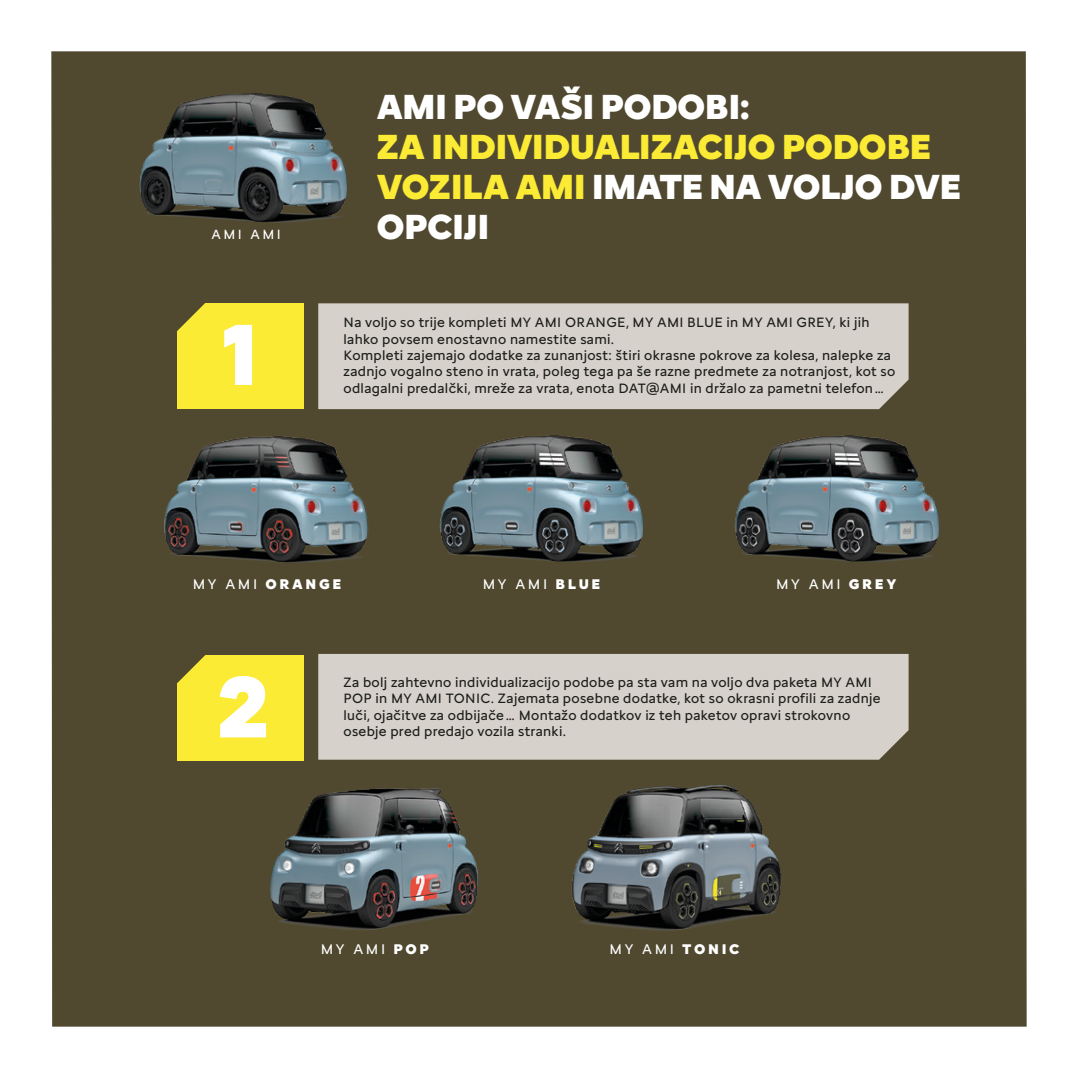
<style>
.page{position:relative;width:1078px;height:1078px;background:#fff}
.page>*{position:absolute;margin:0;border:0;box-sizing:border-box;transform-origin:0 0}
.t1{font:900 89.6px "Citroen Type";color:#fff}
.t2{font:900 36px/39.8px "Citroen Type";letter-spacing:-.02em;color:#fff}
.t3{font:14.4px "Citroen Type";letter-spacing:.18em;color:#fff}
.t4{font:900 14.4px "Citroen Type";letter-spacing:.18em;color:#fff}
.t5{font:14px/16.2px "Citroen Type";letter-spacing:.02em;color:#1d1d1b}
.t6{font:13.8px "Citroen Type";letter-spacing:.18em;color:#fff}
.s1{color:#fceb35}
.s2{font-weight:400}
.s3{font-weight:900}
</style>
<div class="page">
<div style="left:51px;top:51px;width:975px;height:975px;background:#504930"></div>
<img style="left:151px;top:776px;width:389px;height:191px">
<div style="left:502px;top:761px;width:13px;height:173px;background:#504930"></div>
<img style="left:515px;top:761px;width:384px;height:173px">
<img style="left:100px;top:67px;width:268px;height:182px">
<img style="left:699px;top:409px;width:260px;height:177px">
<img style="left:128px;top:408px;width:263px;height:179px">
<img style="left:404px;top:409px;width:260px;height:177px">
<div style="left:178px;top:303px;width:126px;height:105px;background:#fceb35"></div>
<div style="left:178px;top:655px;width:126px;height:106px;background:#fceb35"></div>
<svg style="left:174px;top:300px;width:34px;height:33px"></svg>
<svg style="left:174px;top:651px;width:34px;height:34px"></svg>
<div style="left:318px;top:303px;width:590px;height:106px;background:#d6d2cb"></div>
<div style="left:318px;top:653px;width:590px;height:106px;background:#d6d2cb"></div>
<hr style="left:0;top:0;width:1px;height:318px;background:#1d1d1b">
<p class="t6" style="left:211px;top:224px;width:71px">AMI AMI</p>
<p class="t1" style="left:221px;top:286px;width:38px">1</p>
<p class="t2" style="left:376px;top:85px;width:586px">AMI PO VAŠI PODOBI:<br><span class="s1">ZA INDIVIDUALIZACIJO PODOBE<br>VOZILA AMI</span> IMATE NA VOLJO DVE<br>OPCIJI</p>
<p class="t5" style="left:343px;top:313px;width:527px">Na voljo so trije kompleti MY AMI ORANGE, MY AMI BLUE in MY AMI GREY, ki jih lahko povsem enostavno namestite sami.</p>
<p class="t5" style="left:343px;top:346px;width:553px">Kompleti zajemajo dodatke za zunanjost: štiri okrasne pokrove za kolesa, nalepke za zadnjo vogalno steno in vrata, poleg tega pa še razne predmete za notranjost, kot so odlagalni predalčki, mreže za vrata, enota DAT@AMI in držalo za pametni telefon…</p>
<p class="t4" style="left:193px;top:573px;width:150px"><span class="s2">MY AMI</span> ORANGE</p>
<p class="t3" style="left:482px;top:573px;width:119px">MY AMI <span class="s3">BLUE</span></p>
<p class="t3" style="left:776px;top:573px;width:122px">MY AMI <span class="s3">GREY</span></p>
<p class="t1" style="left:216px;top:638px;width:55px">2</p>
<p class="t5" style="left:343px;top:673px;width:538px">Za bolj zahtevno individualizacijo podobe pa sta vam na voljo dva paketa MY AMI POP in MY AMI TONIC. Zajemata posebne dodatke, kot so okrasni profili za zadnje luči, ojačitve za odbijače… Montažo dodatkov iz teh paketov opravi strokovno osebje pred predajo vozila stranki.</p>
<p class="t3" style="left:320px;top:937px;width:110px">MY AMI <span class="s3">POP</span></p>
<p class="t3" style="left:609px;top:937px;width:131px">MY AMI <span class="s3">TONIC</span></p>
</div>
